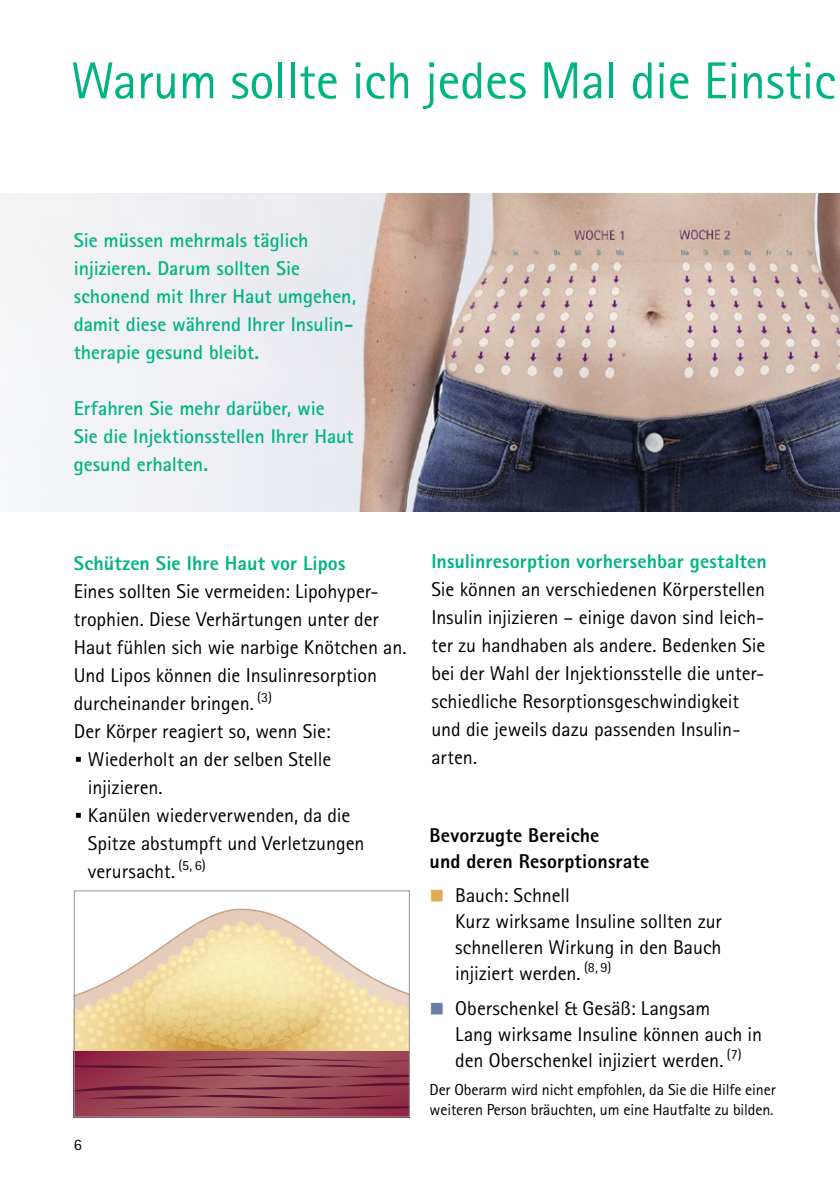
<style>
.page{position:relative;width:840px;height:1191px;background:#fff}
.page>*{position:absolute;margin:0;border:0;box-sizing:border-box;transform-origin:0 0}
.t1{font:52px "Rotis Sans Serif Pro";letter-spacing:-.005em;color:#00b482}
.t2{font:20px/28px "Rotis Sans Serif Pro";letter-spacing:-.005em;color:#000}
.t3{font:700 20px/28px "Rotis Sans Serif Pro";letter-spacing:-.005em;color:#00b482}
.t4{font:800 20px "Rotis Sans Serif Pro";letter-spacing:.005em;color:#00b482}
.t5{font:800 20px/26px "Rotis Sans Serif Pro";letter-spacing:.005em;color:#000}
.t6{font:16px/20px "Rotis Sans Serif Pro";letter-spacing:-.01em;color:#000}
.s1{font-weight:800;font-size:40px}
.s2{color:#e1ab53}
.s3{color:#657ea2}
</style>
<div class="page">
<img style="left:408px;top:193px;width:431px;height:318px">
<svg style="left:0;top:193px;width:408px;height:318px;fill:#eff0f3"></svg>
<svg style="left:200px;top:908px;width:88px;height:13px"></svg>
<svg style="left:76px;top:1051px;width:331px;height:64px;background:#9b4655"></svg>
<svg style="left:110px;top:1105px;width:297px;height:4px"></svg>
<svg style="left:76px;top:1074px;width:331px;height:25px;background:#903d4f"></svg>
<svg style="left:76px;top:1058px;width:331px;height:10px;background:#8f3b4e"></svg>
<svg style="left:76px;top:921px;width:331px;height:129px"></svg>
<div style="left:74px;top:890px;width:335px;height:227px;border:1px solid #939393"></div>
<h1 class="t1" style="left:71px;top:50px;width:766px">Warum sollte ich jedes Mal die Einstic</h1>
<p class="t3" style="left:74px;top:226px;width:284px">Sie müssen mehrmals täglich injizieren. Darum sollten Sie schonend mit Ihrer Haut umgehen, damit diese während Ihrer Insulin&shy;therapie gesund bleibt.</p>
<p class="t3" style="left:74px;top:394px;width:281px">Erfahren Sie mehr darüber, wie<br>Sie die Injektionsstellen Ihrer Haut gesund erhalten.</p>
<p class="t4" style="left:74px;top:550px;width:273px">Schützen Sie Ihre Haut vor Lipos</p>
<p class="t2" style="left:74px;top:577px;width:306px">Eines sollten Sie vermeiden: Lipohyper-</p>
<p class="t2" style="left:74px;top:605px;width:306px">trophien. Diese Verhärtungen unter der</p>
<p class="t2" style="left:74px;top:633px;width:334px">Haut fühlen sich wie narbige Knötchen an.</p>
<p class="t2" style="left:74px;top:661px;width:304px">Und Lipos können die Insulinresorption</p>
<p class="t2" style="left:74px;top:689px;width:199px">durcheinander bringen. <sup>(3)</sup></p>
<p class="t2" style="left:74px;top:717px;width:258px">Der Körper reagiert so, wenn Sie:</p>
<p class="t2" style="left:74px;top:745px;width:259px"><span class="s1">·</span> Wiederholt an der selben Stelle</p>
<p class="t2" style="left:88px;top:773px;width:76px">injizieren.</p>
<p class="t2" style="left:74px;top:801px;width:278px"><span class="s1">·</span> Kanülen wiederverwenden, da die</p>
<p class="t2" style="left:88px;top:829px;width:278px">Spitze abstumpft und Verletzungen</p>
<p class="t2" style="left:88px;top:857px;width:119px">verursacht. <sup>(5,</sup> <sup>6)</sup></p>
<p class="t6" style="left:74px;top:1134px;width:9px">6</p>
<p class="t4" style="left:431px;top:548px;width:337px">Insulinresorption vorhersehbar gestalten</p>
<p class="t2" style="left:431px;top:575px;width:335px">Sie können an verschiedenen Körperstellen Insulin injizieren – einige davon sind leich&shy;ter zu handhaben als andere. Bedenken Sie bei der Wahl der Injektionsstelle die unter&shy;schiedliche Resorptionsgeschwindigkeit und die jeweils dazu passenden Insulin&shy;arten.</p>
<p class="t5" style="left:429px;top:822px;width:221px">Bevorzugte Bereiche<br>und deren Resorptionsrate</p>
<p class="t2" style="left:455px;top:882px;width:268px;line-height:26px;text-indent:-26px"><span class="s2">■</span> Bauch: Schnell<br>Kurz wirksame Insuline sollten zur schnelleren Wirkung in den Bauch injiziert werden. <sup>(8,</sup> <sup>9)</sup></p>
<p class="t2" style="left:455px;top:995px;width:308px;line-height:26px;text-indent:-26px"><span class="s3">■</span> Oberschenkel &amp; Gesäß: Langsam<br>Lang wirksame Insuline können auch in den Oberschenkel injiziert werden. <sup>(7)</sup></p>
<p class="t6" style="left:429px;top:1080px;width:347px">Der Oberarm wird nicht empfohlen, da Sie die Hilfe einer weiteren Person bräuchten, um eine Hautfalte zu bilden.</p>
</div>
